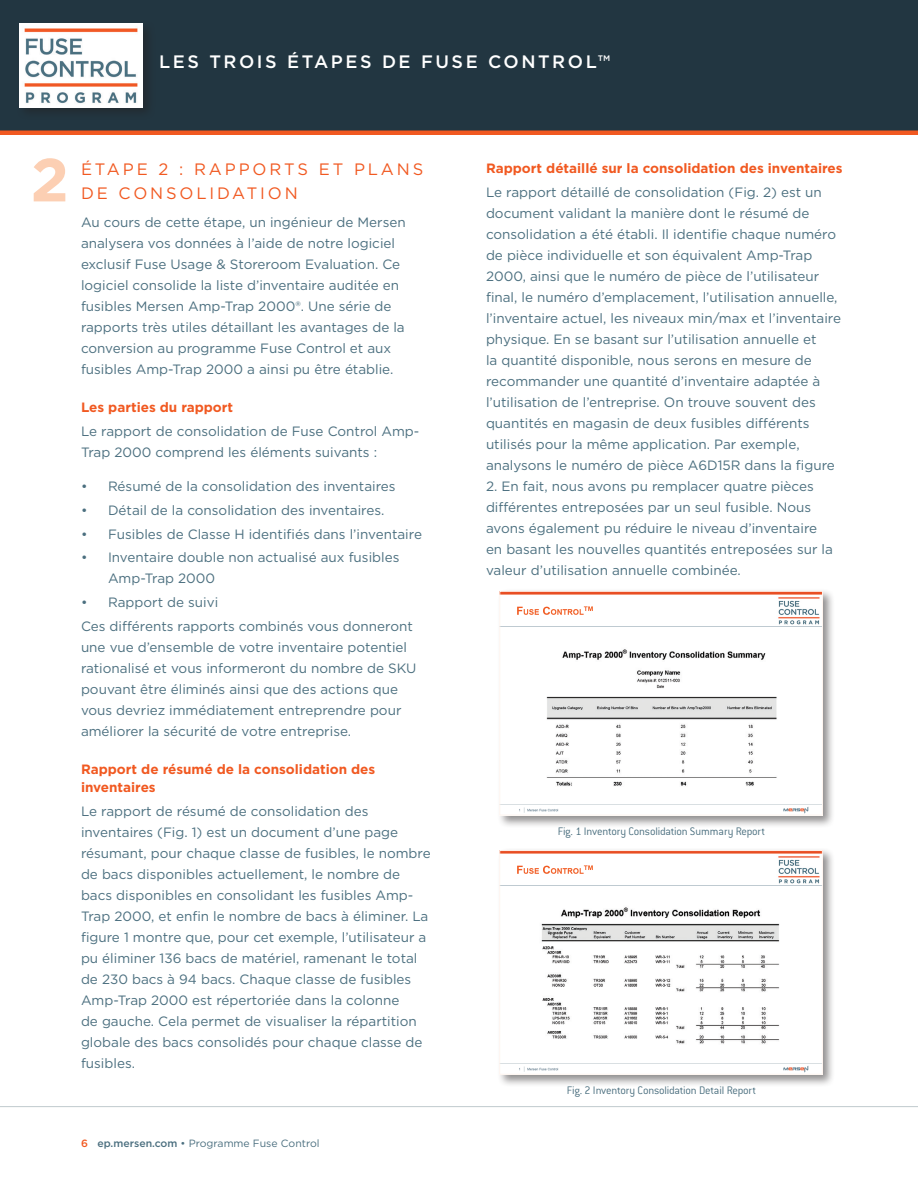
<style>
.page{position:relative;width:918px;height:1188px;background:#fff}
.page>*{position:absolute;margin:0;border:0;box-sizing:border-box;transform-origin:0 0}
.t1{font:700 108px "Gotham";color:#fccfb3}
.NEW_Page_Header{font:500 18px "Gotham";letter-spacing:.14em;color:#fff}
.NEW_Subhead{font:16.5px/24px "Gotham";letter-spacing:.175em;color:#f15921}
.NEW_Text{font:13.5px/21px "Gotham";color:#4b6f7f}
.NEW_Sub_subhead_Oran{font:700 13.5px/18px "Gotham";color:#f15921}
.NEW_Caption{font:300 12px "Conduit ITC Std";letter-spacing:-.015em;color:#4b6f7f}
.t2{font:10.5px "Gotham";color:#4b6f7f}
.s1{font-weight:500;color:#f15921}
.s2{font-weight:500}
</style>
<div class="page">
<div style="left:0;top:0;width:918px;height:135px;background:#223641"></div>
<div style="left:0;top:130px;width:918px;height:5px;background:#f15921"></div>
<hr style="left:0;top:1106px;width:918px;height:1px;background:#c0cace">
<div style="left:16px;top:20px;width:140px;height:101px;background:#231f20;opacity:.5"></div>
<img style="left:19px;top:23px;width:123px;height:84px">
<div style="left:497px;top:588px;width:338px;height:240px;background:#231f20;opacity:.5"></div>
<img style="left:501px;top:593px;width:320px;height:220px">
<div style="left:499px;top:591px;width:324px;height:224px;border:1px solid #fef5ef"></div>
<img style="left:533px;top:631px;width:258px;height:160px">
<div style="left:497px;top:848px;width:338px;height:239px;background:#231f20;opacity:.5"></div>
<img style="left:501px;top:852px;width:320px;height:221px">
<div style="left:499px;top:850px;width:324px;height:225px;border:1px solid #fef5ef"></div>
<img style="left:531px;top:889px;width:258px;height:160px">
<p class="NEW_Page_Header" style="left:159px;top:50px;width:452px">LES TROIS ÉTAPES DE FUSE CONTROL™</p>
<p class="t1" style="left:28px;top:125px;width:45px">2</p>
<p class="NEW_Subhead" style="left:81px;top:157px;width:344px">ÉTAPE 2 : RAPPORTS ET PLANS<br>DE CONSOLIDATION</p>
<p class="NEW_Text" style="left:81px;top:211px;width:326px">Au cours de cette étape, un ingénieur de Mersen analysera vos données à l’aide de notre logiciel exclusif Fuse Usage &amp; Storeroom Evaluation. Ce logiciel consolide la liste d’inventaire auditée en fusibles Mersen Amp-Trap 2000®. Une série de rapports très utiles détaillant les avantages de la conversion au programme Fuse Control et aux fusibles Amp-Trap 2000 a ainsi pu être établie.</p>
<p class="NEW_Sub_subhead_Oran" style="left:81px;top:398px;width:154px">Les parties du rapport</p>
<p class="NEW_Text" style="left:81px;top:420px;width:340px">Le rapport de consolidation de Fuse Control Amp-<br>Trap 2000 comprend les éléments suivants :</p>
<p class="NEW_Text" style="left:81px;top:476px;width:316px">• Résumé de la consolidation des inventaires</p>
<p class="NEW_Text" style="left:81px;top:500px;width:305px">• Détail de la consolidation des inventaires.</p>
<p class="NEW_Text" style="left:81px;top:523px;width:343px">• Fusibles de Classe H identifiés dans l’inventaire</p>
<p class="NEW_Text" style="left:108px;top:547px;width:293px;text-indent:-27px">• Inventaire double non actualisé aux fusibles<br>Amp-Trap 2000</p>
<p class="NEW_Text" style="left:81px;top:592px;width:139px">• Rapport de suivi</p>
<p class="NEW_Text" style="left:81px;top:615px;width:337px">Ces différents rapports combinés vous donneront une vue d’ensemble de votre inventaire potentiel rationalisé et vous informeront du nombre de SKU pouvant être éliminés ainsi que des actions que vous devriez immédiatement entreprendre pour améliorer la sécurité de votre entreprise.</p>
<p class="NEW_Sub_subhead_Oran" style="left:81px;top:760px;width:296px">Rapport de résumé de la consolidation des inventaires</p>
<p class="NEW_Text" style="left:81px;top:800px;width:351px">Le rapport de résumé de consolidation des inventaires (Fig. 1) est un document d’une page résumant, pour chaque classe de fusibles, le nombre de bacs disponibles actuellement, le nombre de bacs disponibles en consolidant les fusibles Amp-Trap 2000, et enfin le nombre de bacs à éliminer. La figure 1 montre que, pour cet exemple, l’utilisateur a pu éliminer 136 bacs de matériel, ramenant le total de 230 bacs à 94 bacs. Chaque classe de fusibles Amp-Trap 2000 est répertoriée dans la colonne<br>de gauche. Cela permet de visualiser la répartition globale des bacs consolidés pour chaque classe de fusibles.</p>
<p class="t2" style="left:81px;top:1137px;width:240px"><span class="s1">6</span> <span class="s2">ep.mersen.com</span> • Programme Fuse Control</p>
<p class="NEW_Sub_subhead_Oran" style="left:486px;top:159px;width:358px">Rapport détaillé sur la consolidation des inventaires</p>
<p class="NEW_Text" style="left:486px;top:181px;width:357px">Le rapport détaillé de consolidation (Fig. 2) est un document validant la manière dont le résumé de consolidation a été établi. Il identifie chaque numéro de pièce individuelle et son équivalent Amp-Trap 2000, ainsi que le numéro de pièce de l’utilisateur final, le numéro d’emplacement, l’utilisation annuelle, l’inventaire actuel, les niveaux min/max et l’inventaire physique. En se basant sur l’utilisation annuelle et<br>la quantité disponible, nous serons en mesure de recommander une quantité d’inventaire adaptée à l’utilisation de l’entreprise. On trouve souvent des quantités en magasin de deux fusibles différents utilisés pour la même application. Par exemple, analysons le numéro de pièce A6D15R dans la figure</p>
<p class="NEW_Text" style="left:486px;top:475px;width:348px">2. En fait, nous avons pu remplacer quatre pièces différentes entreposées par un seul fusible. Nous avons également pu réduire le niveau d’inventaire en basant les nouvelles quantités entreposées sur la valeur d’utilisation annuelle combinée.</p>
<p class="NEW_Caption" style="left:558px;top:824px;width:209px">Fig. 1 Inventory Consolidation Summary Report</p>
<p class="NEW_Caption" style="left:567px;top:1083px;width:191px">Fig. 2 Inventory Consolidation Detail Report</p>
</div>
